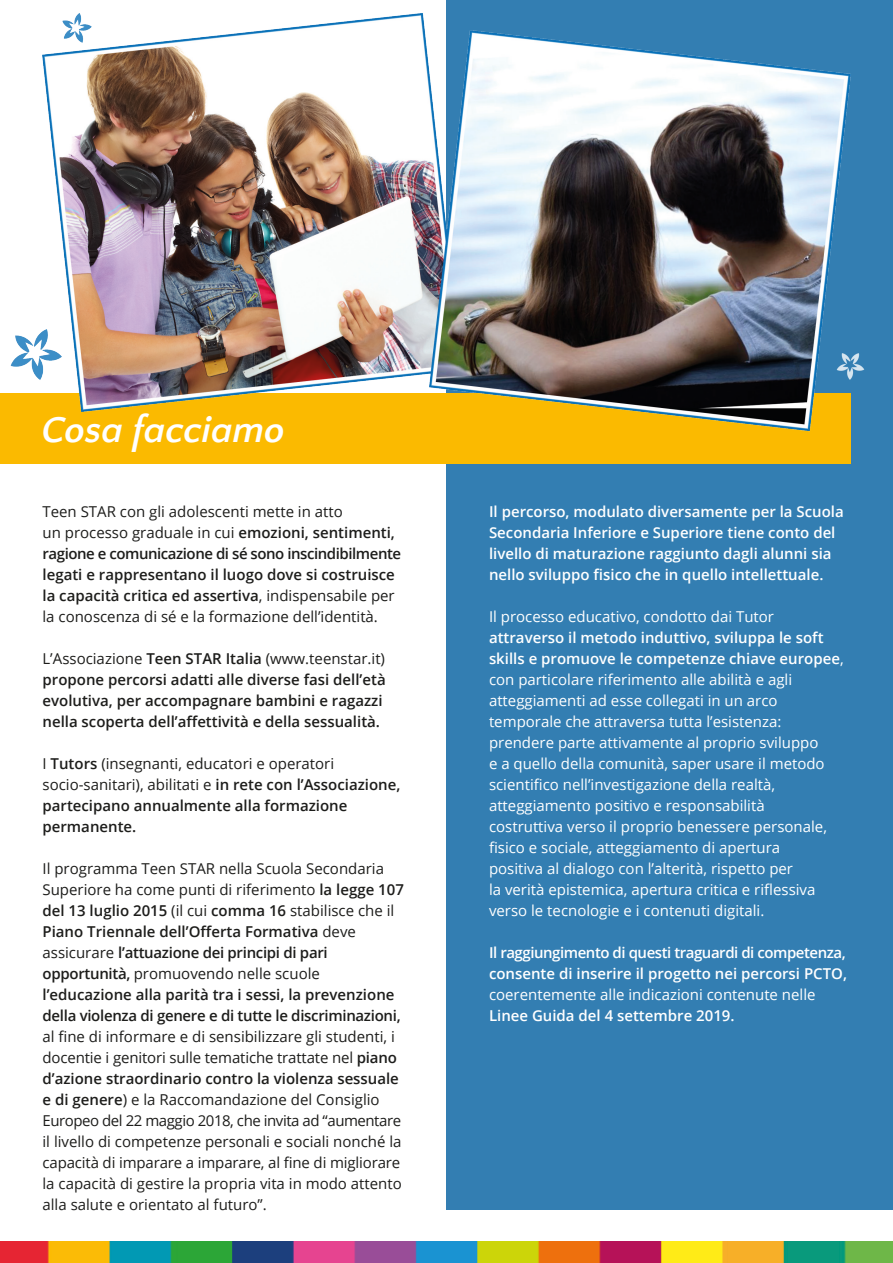
<style>
.page{position:relative;width:893px;height:1263px;background:#fff}
.page>*{position:absolute;margin:0;border:0;box-sizing:border-box;transform-origin:0 0}
.t1{font:italic 700 37.5px "Quattrocento Sans";color:#fff}
.t2{font:15px/21px "Open Sans";color:#1d1d1b}
.t3{font:15px/21px "Open Sans";color:#fff}
.t4{font:600 15px/21px "Open Sans";color:#1d1d1b}
.t5{font:600 15px/21px "Open Sans";color:#fff}
.s1{font-weight:400}
.s2{font-weight:600}
</style>
<div class="page">
<img style="left:0;top:1241px;width:893px;height:22px">
<div style="left:446px;top:0;width:447px;height:1210px;background:#337eb2"></div>
<div style="left:0;top:393px;width:850px;height:71px;background:#fbba00"></div>
<img style="left:10px;top:13px;width:855px;height:437px">
<p class="t1" style="left:42px;top:410px;width:245px">Cosa facciamo</p>
<p class="t4" style="left:43px;top:500px;width:360px"><span class="s1">Teen STAR con gli adolescenti mette in atto<br>un processo graduale in cui</span> emozioni, sentimenti, ragione e comunicazione di sé sono inscindibilmente legati e rappresentano il luogo dove si costruisce la capacità critica ed assertiva<span class="s1">, indispensabile per la conoscenza di sé e la formazione dell’identità.</span></p>
<p class="t4" style="left:43px;top:647px;width:345px"><span class="s1">L’Associazione</span> Teen STAR Italia <span class="s1">(www.teenstar.it) </span>propone percorsi adatti alle diverse fasi dell’età evolutiva, per accompagnare bambini e ragazzi nella scoperta dell’affettività e della sessualità.</p>
<p class="t4" style="left:43px;top:752px;width:359px"><span class="s1">I</span> Tutors <span class="s1">(insegnanti, educatori e operatori socio-sanitari), abilitati e</span> in rete con l’Associazione, partecipano annualmente alla formazione permanente.</p>
<p class="t2" style="left:43px;top:857px;width:363px">Il programma Teen STAR nella Scuola Secondaria Superiore ha come punti di riferimento <span class="s2">la legge 107 del 13 luglio 2015</span> (il cui <span class="s2">comma 16</span> stabilisce che il <span class="s2">Piano Triennale dell’Offerta Formativa</span> deve assicurare <span class="s2">l’attuazione dei principi di pari</span></p>
<p class="t2" style="left:43px;top:962px;width:361px"><span class="s2">opportunità,</span> promuovendo nelle scuole <span class="s2">l’educazione alla parità tra i sessi, la prevenzione della violenza di genere e di tutte le discriminazioni, </span>al fine di informare e di sensibilizzare gli studenti, i docentie i genitori sulle tematiche trattate nel <span class="s2">piano d’azione straordinario contro la violenza sessuale e di genere</span>) e la Raccomandazione del Consiglio Europeo del 22 maggio 2018, che invita ad “aumentare il livello di competenze personali e sociali nonché la capacità di imparare a imparare, al fine di migliorare la capacità di gestire la propria vita in modo attento alla salute e orientato al futuro”.</p>
<p class="t5" style="left:489px;top:500px;width:356px">Il percorso, modulato diversamente per la Scuola Secondaria Inferiore e Superiore tiene conto del livello di maturazione raggiunto dagli alunni sia nello sviluppo fisico che in quello intellettuale.</p>
<p class="t3" style="left:489px;top:605px;width:356px">Il processo educativo, condotto dai Tutor <span class="s2">attraverso il metodo induttivo, sviluppa le soft skills e promuove le competenze chiave europee</span>, con particolare riferimento alle abilità e agli atteggiamenti ad esse collegati in un arco temporale che attraversa tutta l’esistenza:</p>
<p class="t3" style="left:489px;top:731px;width:339px">prendere parte attivamente al proprio sviluppo e a quello della comunità, saper usare il metodo scientifico nell’investigazione della realtà, atteggiamento positivo e responsabilità costruttiva verso il proprio benessere personale, fisico e sociale, atteggiamento di apertura positiva al dialogo con l’alterità, rispetto per<br>la verità epistemica, apertura critica e riflessiva verso le tecnologie e i contenuti digitali.</p>
<p class="t5" style="left:489px;top:941px;width:360px">Il raggiungimento di questi traguardi di competenza, consente di inserire il progetto nei percorsi PCTO, <span class="s1">coerentemente alle indicazioni contenute nelle </span>Linee Guida del 4 settembre 2019.</p>
</div>
